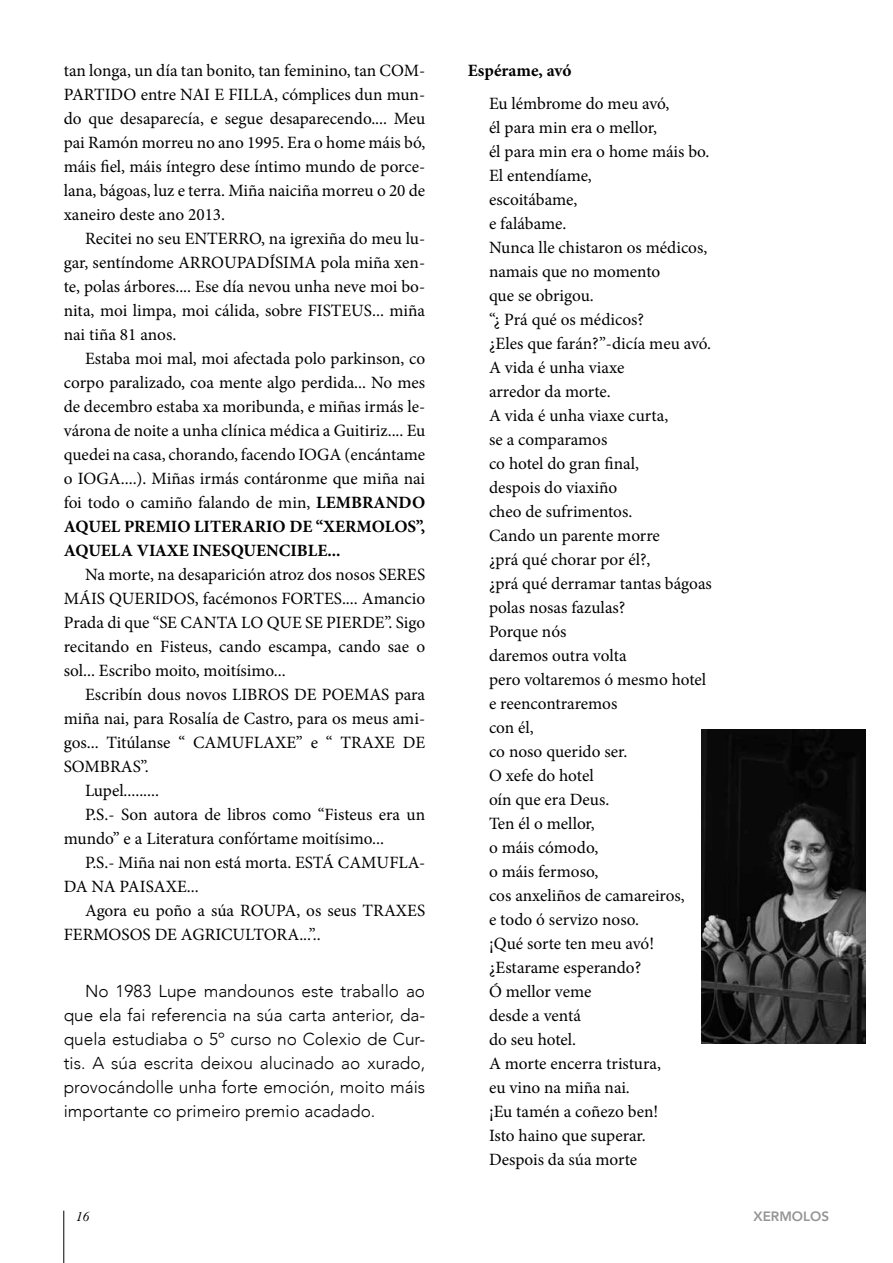
<style>
.page{position:relative;width:893px;height:1263px;background:#fff}
.page>*{position:absolute;margin:0;border:0;box-sizing:border-box;transform-origin:0 0}
.t1{font:17.25px/24px "Minion Pro";color:#000;text-align:justify}
.t2{font:300 17.25px/24px "Avenir";color:#000;text-align:justify}
.t3{font:700 17.25px "Minion Pro";letter-spacing:-.005em;color:#000}
.t4{font:800 13.5px "Avenir";color:#939598}
.t5{font:13.5px "Dutch 766 BT Italic A";color:#000}
.s1{font-weight:700}
</style>
<div class="page">
<hr style="left:63px;top:1211px;width:1px;height:52px;background:#000">
<img style="left:701px;top:729px;width:164px;height:315px">
<p class="t1" style="left:64px;top:59px;width:363px">tan longa, un día tan bonito, tan feminino, tan COM-PARTIDO entre NAI E FILLA, cómplices dun mun&shy;do que desaparecía, e segue desaparecendo.... Meu pai Ramón morreu no ano 1995. Era o home máis bó, máis fiel, máis íntegro dese íntimo mundo de porce&shy;lana, bágoas, luz e terra. Miña naiciña morreu o 20 de xaneiro deste ano 2013.</p>
<p class="t1" style="left:64px;top:227px;width:363px;text-indent:21px">Recitei no seu ENTERRO, na igrexiña do meu lu&shy;gar, sentíndome ARROUPADÍSIMA pola miña xen&shy;te, polas árbores.... Ese día nevou unha neve moi bo&shy;nita, moi limpa, moi cálida, sobre FISTEUS... miña nai tiña 81 anos.</p>
<p class="t1" style="left:64px;top:347px;width:363px;text-indent:21px">Estaba moi mal, moi afectada polo parkinson, co corpo paralizado, coa mente algo perdida... No mes de decembro estaba xa moribunda, e miñas irmás le&shy;várona de noite a unha clínica médica a Guitiriz.... Eu quedei na casa, chorando, facendo IOGA (encántame o IOGA....). Miñas irmás contáronme que miña nai foi todo o camiño falando de min, <span class="s1">LEMBRANDO AQUEL PREMIO LITERARIO DE “XERMOLOS”, AQUELA VIAXE INESQUENCIBLE...</span></p>
<p class="t1" style="left:64px;top:563px;width:363px;text-indent:21px">Na morte, na desaparición atroz dos nosos SERES MÁIS QUERIDOS, facémonos FORTES.... Amancio Prada di que “SE CANTA LO QUE SE PIERDE”. Sigo recitando en Fisteus, cando escampa, cando sae o sol... Escribo moito, moitísimo...</p>
<p class="t1" style="left:85px;top:683px;width:342px">Escribín dous novos LIBROS DE POEMAS para</p>
<p class="t1" style="left:64px;top:707px;width:363px">miña nai, para Rosalía de Castro, para os meus ami-</p>
<p class="t1" style="left:64px;top:731px;width:363px">gos... Titúlanse “ CAMUFLAXE” e “ TRAXE DE</p>
<p class="t1" style="left:64px;top:755px;width:86px">SOMBRAS”.</p>
<p class="t1" style="left:85px;top:779px;width:75px">Lupel.........</p>
<p class="t1" style="left:85px;top:803px;width:342px">P.S.- Son autora de libros como “Fisteus era un</p>
<p class="t1" style="left:64px;top:827px;width:322px">mundo” e a Literatura confórtame moitísimo...</p>
<p class="t1" style="left:85px;top:851px;width:342px">P.S.- Miña nai non está morta. ESTÁ CAMUFLA-</p>
<p class="t1" style="left:64px;top:875px;width:136px">DA NA PAISAXE...</p>
<p class="t1" style="left:85px;top:899px;width:342px">Agora eu poño a súa ROUPA, os seus TRAXES</p>
<p class="t1" style="left:64px;top:923px;width:259px">FERMOSOS DE AGRICULTORA...”..</p>
<p class="t2" style="left:64px;top:979px;width:363px;text-indent:21px">No 1983 Lupe mandounos este traballo ao que ela fai referencia na súa carta anterior, da&shy;quela estudiaba o 5º curso no Colexio de Cur&shy;tis. A súa escrita deixou alucinado ao xurado, provocándolle unha forte emoción, moito máis importante co primeiro premio acadado.</p>
<p class="t3" style="left:468px;top:58px;width:105px">Espérame, avó</p>
<p class="t1" style="left:489px;top:91px;width:224px;text-align:left">Eu lémbrome do meu avó,<br>él para min era o mellor,<br>él para min era o home máis bo.<br>El entendíame,<br>escoitábame,<br>e falábame.<br>Nunca lle chistaron os médicos, namais que no momento<br>que se obrigou.<br>“¿ Prá qué os médicos?<br>¿Eles que farán?”-dicía meu avó.<br>A vida é unha viaxe<br>arredor da morte.<br>A vida é unha viaxe curta,<br>se a comparamos<br>co hotel do gran final,<br>despois do viaxiño<br>cheo de sufrimentos.<br>Cando un parente morre<br>¿prá qué chorar por él?,<br>¿prá qué derramar tantas bágoas polas nosas fazulas?<br>Porque nós<br>daremos outra volta<br>pero voltaremos ó mesmo hotel e reencontraremos<br>con él,<br>co noso querido ser.<br>O xefe do hotel<br>oín que era Deus.<br>Ten él o mellor,<br>o máis cómodo,<br>o máis fermoso,<br>cos anxeliños de camareiros,<br>e todo ó servizo noso.<br>¡Qué sorte ten meu avó! ¿Estarame esperando?<br>Ó mellor veme<br>desde a ventá<br>do seu hotel.<br>A morte encerra tristura,<br>eu vino na miña nai.<br>¡Eu tamén a coñezo ben!<br>Isto haino que superar.<br>Despois da súa morte</p>
<p class="t5" style="left:77px;top:1208px;width:15px">16</p>
<p class="t4" style="left:753px;top:1206px;width:77px">XERMOLOS</p>
</div>
